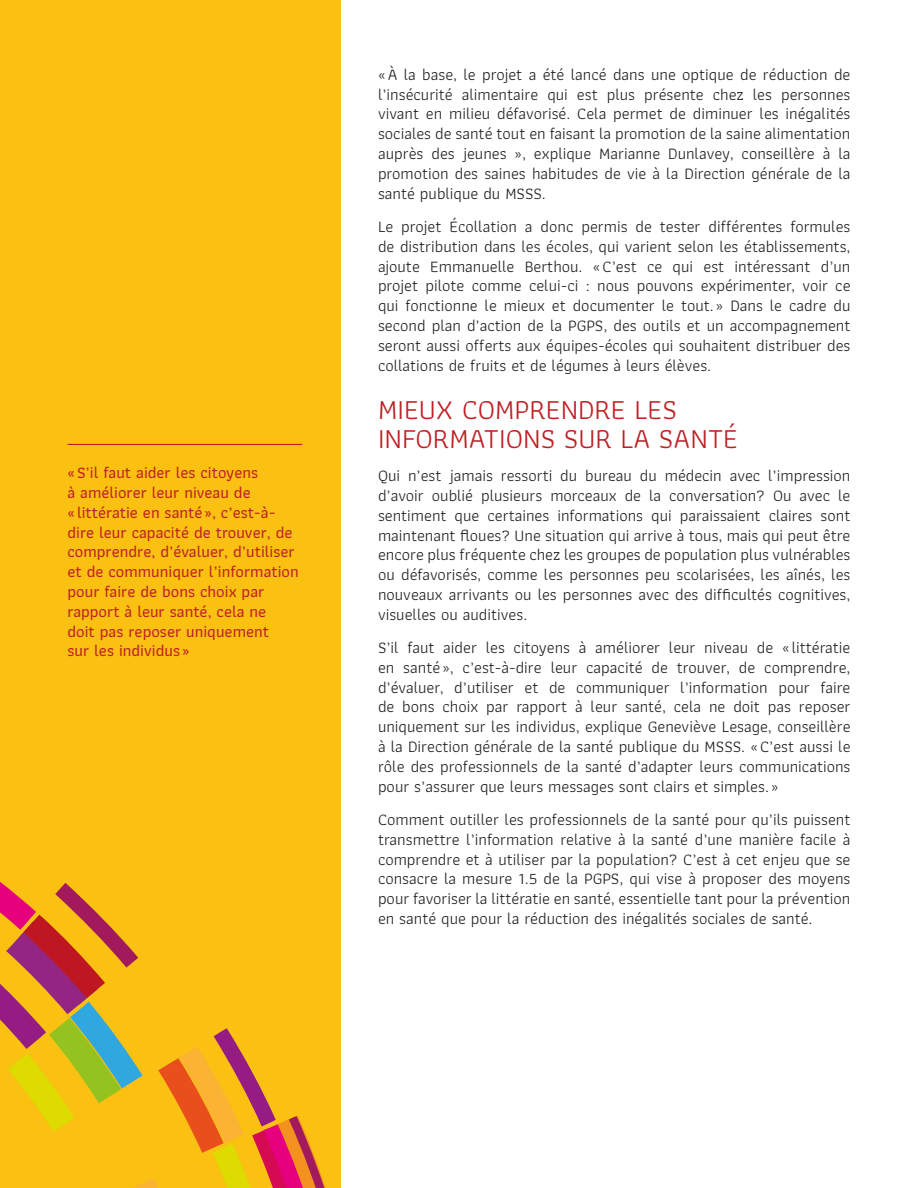
<style>
.page{position:relative;width:918px;height:1188px;background:#fff}
.page>*{position:absolute;margin:0;border:0;box-sizing:border-box;transform-origin:0 0}
.TITRE{font:28.5px/28.5px "Athiti";color:#bf2025}
.texte_justifié{font:16.5px/19.8px "Athiti";color:#231f20;text-align:justify}
.texte_gauche{font:500 16.5px/19.8px "Athiti";color:#bf2025}
</style>
<div class="page">
<div style="left:0;top:0;width:340px;height:1188px;background:#fac012"></div>
<hr style="left:68px;top:444px;width:234px;height:1px;background:#bf2025">
<svg style="left:0;top:882px;width:326px;height:306px"></svg>
<p class="texte_gauche" style="left:68px;top:463px;width:233px">«S’il faut aider les citoyens<br>à améliorer leur niveau de<br>« littératie en santé », c’est-à&shy;dire leur capacité de trouver, de comprendre, d’évaluer, d’utiliser et de communiquer l’information pour faire de bons choix par rapport à leur santé, cela ne<br>doit pas reposer uniquement<br>sur les individus »</p>
<p class="texte_justifié" style="left:378px;top:65px;width:474px">«À la base, le projet a été lancé dans une optique de réduction de l’insécurité alimentaire qui est plus présente chez les personnes vivant en milieu défavorisé. Cela permet de diminuer les inégalités sociales de santé tout en faisant la promotion de la saine alimentation auprès des jeunes », explique Marianne Dunlavey, conseillère à la promotion des saines habitudes de vie à la Direction générale de la santé publique du MSSS.</p>
<p class="texte_justifié" style="left:378px;top:217px;width:474px">Le projet Écollation a donc permis de tester différentes formules de distribution dans les écoles, qui varient selon les établissements, ajoute Emmanuelle Berthou. «C’est ce qui est intéressant d’un projet pilote comme celui-ci : nous pouvons expérimenter, voir ce qui fonctionne le mieux et documenter le tout. » Dans le cadre du second plan d’action de la PGPS, des outils et un accompagnement seront aussi offerts aux équipes-écoles qui souhaitent distribuer des collations de fruits et de légumes à leurs élèves.</p>
<p class="TITRE" style="left:378px;top:396px;width:362px">MIEUX COMPRENDRE LES<br>INFORMATIONS SUR LA SANTÉ</p>
<p class="texte_justifié" style="left:378px;top:466px;width:474px">Qui n’est jamais ressorti du bureau du médecin avec l’impression d’avoir oublié plusieurs morceaux de la conversation? Ou avec le sentiment que certaines informations qui paraissaient claires sont maintenant floues? Une situation qui arrive à tous, mais qui peut être encore plus fréquente chez les groupes de population plus vulnérables ou défavorisés, comme les personnes peu scolarisées, les aînés, les nouveaux arrivants ou les personnes avec des difficultés cognitives, visuelles ou auditives.</p>
<p class="texte_justifié" style="left:378px;top:638px;width:474px">S’il faut aider les citoyens à améliorer leur niveau de « littératie en santé », c’est-à-dire leur capacité de trouver, de comprendre, d’évaluer, d’utiliser et de communiquer l’information pour faire de bons choix par rapport à leur santé, cela ne doit pas reposer uniquement sur les individus, explique Geneviève Lesage, conseillère à la Direction générale de la santé publique du MSSS. «C’est aussi le rôle des professionnels de la santé d’adapter leurs communications pour s’assurer que leurs messages sont clairs et simples. »</p>
<p class="texte_justifié" style="left:378px;top:810px;width:474px">Comment outiller les professionnels de la santé pour qu’ils puissent transmettre l’information relative à la santé d’une manière facile à comprendre et à utiliser par la population? C’est à cet enjeu que se consacre la mesure 1.5 de la PGPS, qui vise à proposer des moyens pour favoriser la littératie en santé, essentielle tant pour la prévention en santé que pour la réduction des inégalités sociales de santé.</p>
</div>
